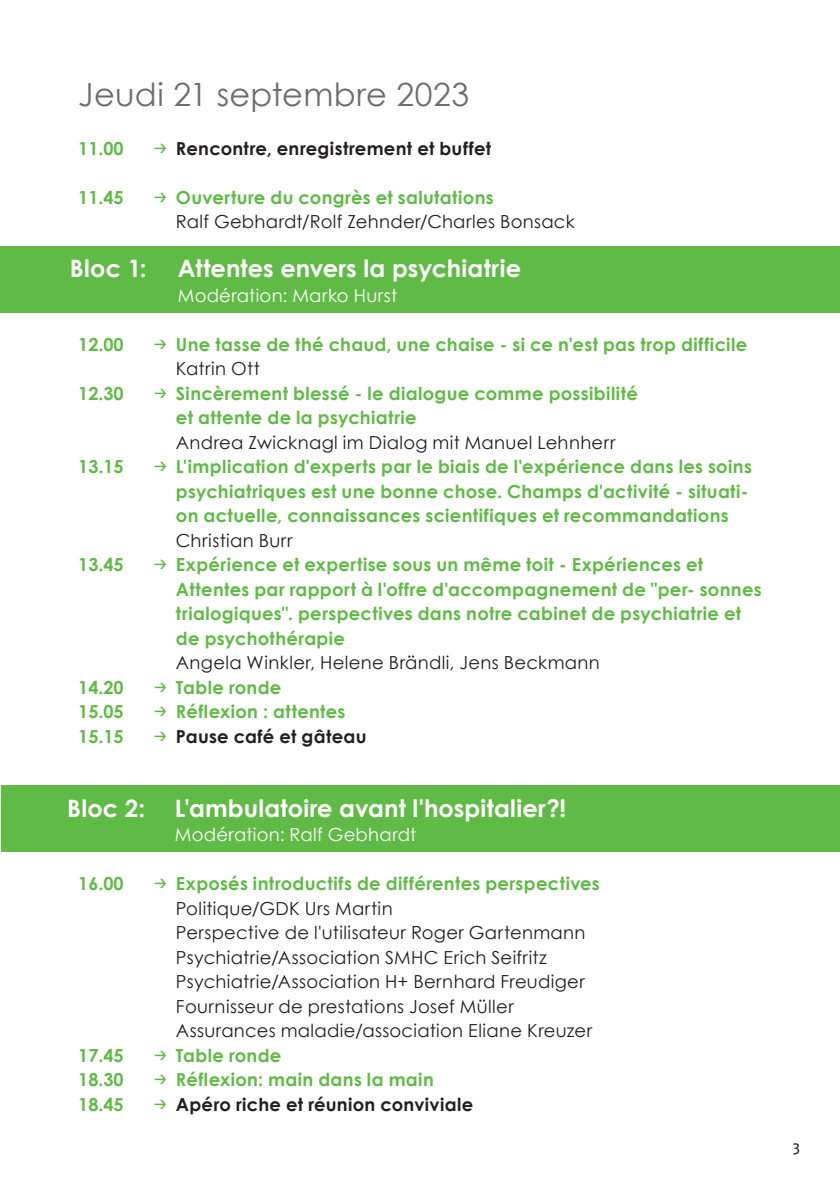
<style>
.page{position:relative;width:840px;height:1191px;background:#fff}
.page>*{position:absolute;margin:0;border:0;box-sizing:border-box;transform-origin:0 0}
.Überschrift_2{font:32px "Century Gothic";letter-spacing:.01em;color:#6c6d70}
.Lauftext_linksbündig{font:700 24px "Century Gothic";letter-spacing:.005em;color:#fff}
.Uhrzeiten_Farbe{font:700 18px/24.4px "Century Gothic";letter-spacing:.015em;color:#60bb46}
.Lauftext_linksbündig-2{font:18px/24.4px "Century Gothic";letter-spacing:.02em;color:#231f20}
.t1{font:700 18px "Century Gothic";letter-spacing:.015em;color:#231f20}
.Lauftext_linksbündig-3{font:18px "Century Gothic";letter-spacing:.015em;color:#fff}
.t2{font:16px "Fago OT";color:#231f20}
.s1{font-family:"Fago OT";font-weight:400;color:#60bb46}
.s2{font-family:"Fago OT";font-weight:400}
.s3{font-weight:400;color:#231f20}
.s4{font-family:"Fago OT";color:#60bb46}
.s5{font-weight:700;color:#60bb46}
</style>
<div class="page">
<div style="left:1px;top:785px;width:838px;height:66px;background:#60bb46"></div>
<div style="left:0;top:246px;width:839px;height:66px;background:#60bb46"></div>
<p class="Überschrift_2" style="left:78px;top:72px;width:392px">Jeudi 21 septembre 2023</p>
<p class="t1" style="left:153px;top:134px;width:339px"><span class="s1">→</span> Rencontre, enregistrement et buffet</p>
<p class="Uhrzeiten_Farbe" style="left:153px;top:184px;width:342px"><span class="s2">→</span> Ouverture du congrès et salutations</p>
<p class="Lauftext_linksbündig-2" style="left:176px;top:209px;width:400px">Ralf Gebhardt/Rolf Zehnder/Charles Bonsack</p>
<p class="Uhrzeiten_Farbe" style="left:78px;top:135px;width:47px">11.00</p>
<p class="Uhrzeiten_Farbe" style="left:78px;top:184px;width:47px">11.45</p>
<p class="Lauftext_linksbündig" style="left:70px;top:250px;width:78px">Bloc 1:</p>
<p class="Lauftext_linksbündig" style="left:178px;top:250px;width:344px">Attentes envers la psychiatrie</p>
<p class="Lauftext_linksbündig-3" style="left:178px;top:283px;width:221px">Modération: Marko Hurst</p>
<p class="Uhrzeiten_Farbe" style="left:78px;top:331px;width:47px">12.00</p>
<p class="Uhrzeiten_Farbe" style="left:78px;top:380px;width:47px">12.30</p>
<p class="Uhrzeiten_Farbe" style="left:78px;top:454px;width:47px">13.15</p>
<p class="Uhrzeiten_Farbe" style="left:78px;top:552px;width:47px">13.45</p>
<p class="Uhrzeiten_Farbe" style="left:78px;top:674px;width:47px">14.20</p>
<p class="Uhrzeiten_Farbe" style="left:78px;top:699px;width:47px">15.05</p>
<p class="Uhrzeiten_Farbe" style="left:78px;top:723px;width:47px">15.15</p>
<p class="Uhrzeiten_Farbe" style="left:153px;top:331px;width:595px"><span class="s2">→</span> Une tasse de thé chaud, une chaise - si ce n'est pas trop difficile</p>
<p class="Lauftext_linksbündig-2" style="left:176px;top:356px;width:85px">Katrin Ott</p>
<p class="Uhrzeiten_Farbe" style="left:176px;top:380px;width:463px;text-indent:-23px"><span class="s2">→</span> Sincèrement blessé - le dialogue comme possibilité et attente de la psychiatrie</p>
<p class="Lauftext_linksbündig-2" style="left:176px;top:430px;width:441px">Andrea Zwicknagl im Dialog mit Manuel Lehnherr</p>
<p class="Uhrzeiten_Farbe" style="left:176px;top:454px;width:577px;text-indent:-23px"><span class="s2">→</span> L'implication d'experts par le biais de l'expérience dans les soins psychiatriques est une bonne chose. Champs d'activité - situati&shy;on actuelle, connaissances scientifiques et recommandations <span class="s3">Christian Burr</span></p>
<p class="Uhrzeiten_Farbe" style="left:176px;top:552px;width:587px;text-indent:-23px"><span class="s2">→</span> Expérience et expertise sous un même toit - Expériences et Attentes par rapport à l'offre d'accompagnement de "per- sonnes trialogiques". perspectives dans notre cabinet de psychiatrie et de psychothérapie<br><span class="s3">Angela Winkler, Helene Brändli, Jens Beckmann</span></p>
<p class="Uhrzeiten_Farbe" style="left:153px;top:674px;width:130px"><span class="s2">→</span> Table ronde</p>
<p class="Uhrzeiten_Farbe" style="left:153px;top:699px;width:194px"><span class="s2">→</span> Réflexion : attentes</p>
<p class="t1" style="left:153px;top:722px;width:215px"><span class="s1">→</span> Pause café et gâteau</p>
<p class="Lauftext_linksbündig" style="left:67px;top:789px;width:500px">Bloc 2: L'ambulatoire avant l'hospitalier?!</p>
<p class="Lauftext_linksbündig-3" style="left:175px;top:822px;width:242px">Modération: Ralf Gebhardt</p>
<p class="Uhrzeiten_Farbe" style="left:78px;top:870px;width:47px">16.00</p>
<p class="Uhrzeiten_Farbe" style="left:78px;top:1042px;width:47px">17.45</p>
<p class="Uhrzeiten_Farbe" style="left:78px;top:1066px;width:47px">18.30</p>
<p class="Uhrzeiten_Farbe" style="left:78px;top:1091px;width:47px">18.45</p>
<p class="Lauftext_linksbündig-2" style="left:176px;top:871px;width:425px;text-indent:-23px"><span class="s4">→</span> <span class="s5">Exposés introductifs de différentes perspectives </span>Politique/GDK Urs Martin<br>Perspective de l'utilisateur Roger Gartenmann Psychiatrie/Association SMHC Erich Seifritz Psychiatrie/Association H+ Bernhard Freudiger Fournisseur de prestations Josef Müller Assurances maladie/association Eliane Kreuzer</p>
<p class="Uhrzeiten_Farbe" style="left:153px;top:1042px;width:130px"><span class="s2">→</span> Table ronde</p>
<p class="Uhrzeiten_Farbe" style="left:153px;top:1066px;width:282px"><span class="s2">→</span> Réflexion: main dans la main</p>
<p class="t1" style="left:153px;top:1090px;width:321px"><span class="s1">→</span> Apéro riche et réunion conviviale</p>
<p class="t2" style="left:792px;top:1139px;width:9px">3</p>
</div>
